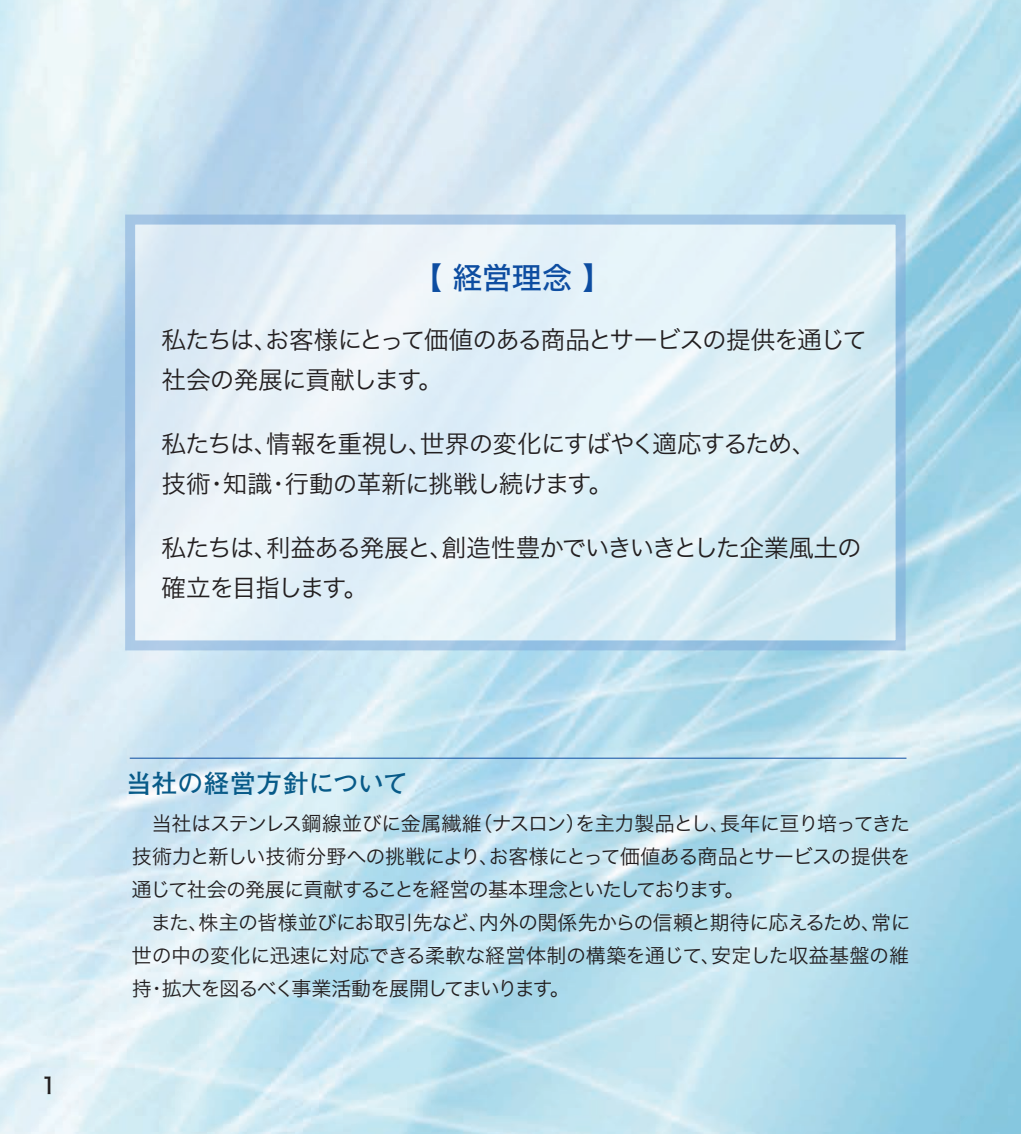
<style>
.page{position:relative;width:1021px;height:1134px;background:#fff}
.page>*{position:absolute;margin:0;border:0;box-sizing:border-box;transform-origin:0 0}
.t1{font:30px "Hira Kaku Std W5";color:#0d4da1}
.t2{font:700 25.6px "Futo Go B101 Pro";letter-spacing:.005em;color:#075a88}
.t3{font:24.6px/40px "Hira Kaku Pro N W3";letter-spacing:-.05em;color:#231f20}
.t4{font:22.4px "Hira Kaku Std W5";color:#231f20}
.t5{font:20px/33px "Hira Kaku Pro N W3";letter-spacing:-.035em;color:#231f20}
</style>
<div class="page">
<svg style="left:136px;top:226px;width:758px;height:413px;background:#e0eff6"></svg>
<div style="left:125px;top:215px;width:780px;height:435px;border:10px solid #7ca7d8"></div>
<hr style="left:130px;top:758px;width:776px;height:1px;background:#0d4da1">
<p class="t4" style="left:41px;top:1068px;width:17px">1</p>
<h1 class="t1" style="left:412px;top:255px;width:201px">【 経営理念 】</h1>
<p class="t3" style="left:161px;top:318px;width:707px">私たちは、お客様にとって価値のある商品とサービスの提供を通じて社会の発展に貢献します。</p>
<p class="t3" style="left:161px;top:422px;width:656px">私たちは、情報を重視し、世界の変化にすばやく適応するため、技術・知識・行動の革新に挑戦し続けます。</p>
<p class="t3" style="left:161px;top:526px;width:702px">私たちは、利益ある発展と、創造性豊かでいきいきとした企業風土の確立を目指します。</p>
<p class="t2" style="left:126px;top:763px;width:283px">当社の経営方針について</p>
<p class="t5" style="left:132px;top:805px;width:780px">　当社はステンレス鋼線並びに金属繊維（ナスロン）を主力製品とし、長年に亘り培ってきた技術力と新しい技術分野への挑戦により、お客様にとって価値ある商品とサービスの提供を通じて社会の発展に貢献することを経営の基本理念といたしております。<br>　また、株主の皆様並びにお取引先など、内外の関係先からの信頼と期待に応えるため、常に世の中の変化に迅速に対応できる柔軟な経営体制の構築を通じて、安定した収益基盤の維持・拡大を図るべく事業活動を展開してまいります。</p>
</div>
